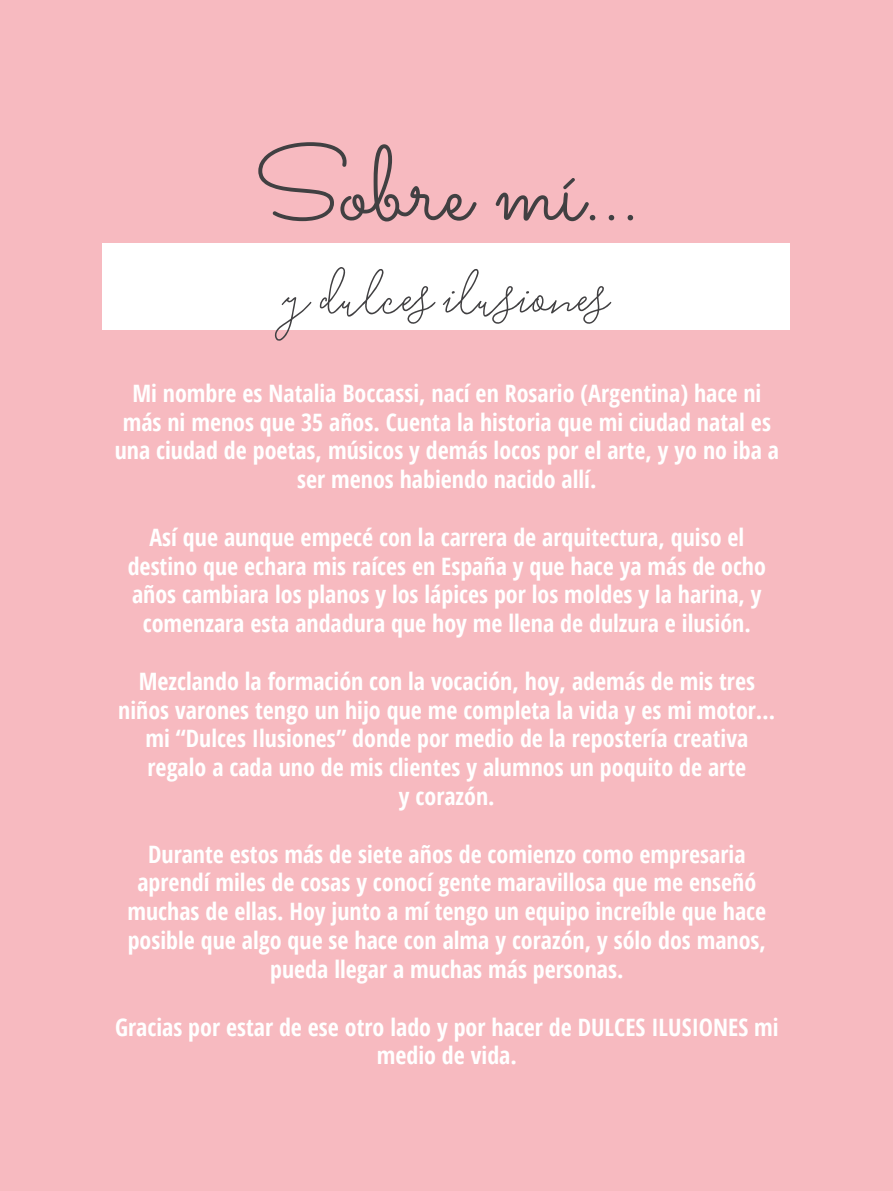
<style>
.page{position:relative;width:893px;height:1191px;background:#fff}
.page>*{position:absolute;margin:0;border:0;box-sizing:border-box;transform-origin:0 0}
.t1{font:105px "Sacramento";color:#414042}
.t2{font:90px "Blooming Elegant Monoline";color:#414042}
.t3{font:700 condensed 24px/28.8px "Open Sans";color:#fff;text-align:center}
</style>
<div class="page">
<div style="left:0;top:0;width:892px;height:1191px;background:#f7bac0"></div>
<div style="left:103px;top:244px;width:687px;height:86px;background:#fff"></div>
<h1 class="t1" style="left:253px;top:121px;width:388px">Sobre mí...</h1>
<h2 class="t2" style="left:283px;top:253px;width:328px">y dulces ilusiones</h2>
<p class="t3" style="left:115px;top:378px;width:666px">Mi nombre es Natalia Boccassi, nací en Rosario (Argentina) hace ni más ni menos que 35 años. Cuenta la historia que mi ciudad natal es una ciudad de poetas, músicos y demás locos por el arte, y yo no iba a ser menos habiendo nacido allí.</p>
<p class="t3" style="left:128px;top:522px;width:640px">Así que aunque empecé con la carrera de arquitectura, quiso el destino que echara mis raíces en España y que hace ya más de ocho años cambiara los planos y los lápices por los moldes y la harina, y comenzara esta andadura que hoy me llena de dulzura e ilusión.</p>
<p class="t3" style="left:118px;top:666px;width:659px">Mezclando la formación con la vocación, hoy, además de mis tres niños varones tengo un hijo que me completa la vida y es mi motor… mi “Dulces Ilusiones” donde por medio de la repostería creativa regalo a cada uno de mis clientes y alumnos un poquito de arte<br>y corazón.</p>
<p class="t3" style="left:127px;top:839px;width:640px">Durante estos más de siete años de comienzo como empresaria aprendí miles de cosas y conocí gente maravillosa que me enseñó muchas de ellas. Hoy junto a mí tengo un equipo increíble que hace posible que algo que se hace con alma y corazón, y sólo dos manos, pueda llegar a muchas más personas.</p>
<p class="t3" style="left:115px;top:1011px;width:665px">Gracias por estar de ese otro lado y por hacer de DULCES ILUSIONES mi medio de vida.</p>
</div>
